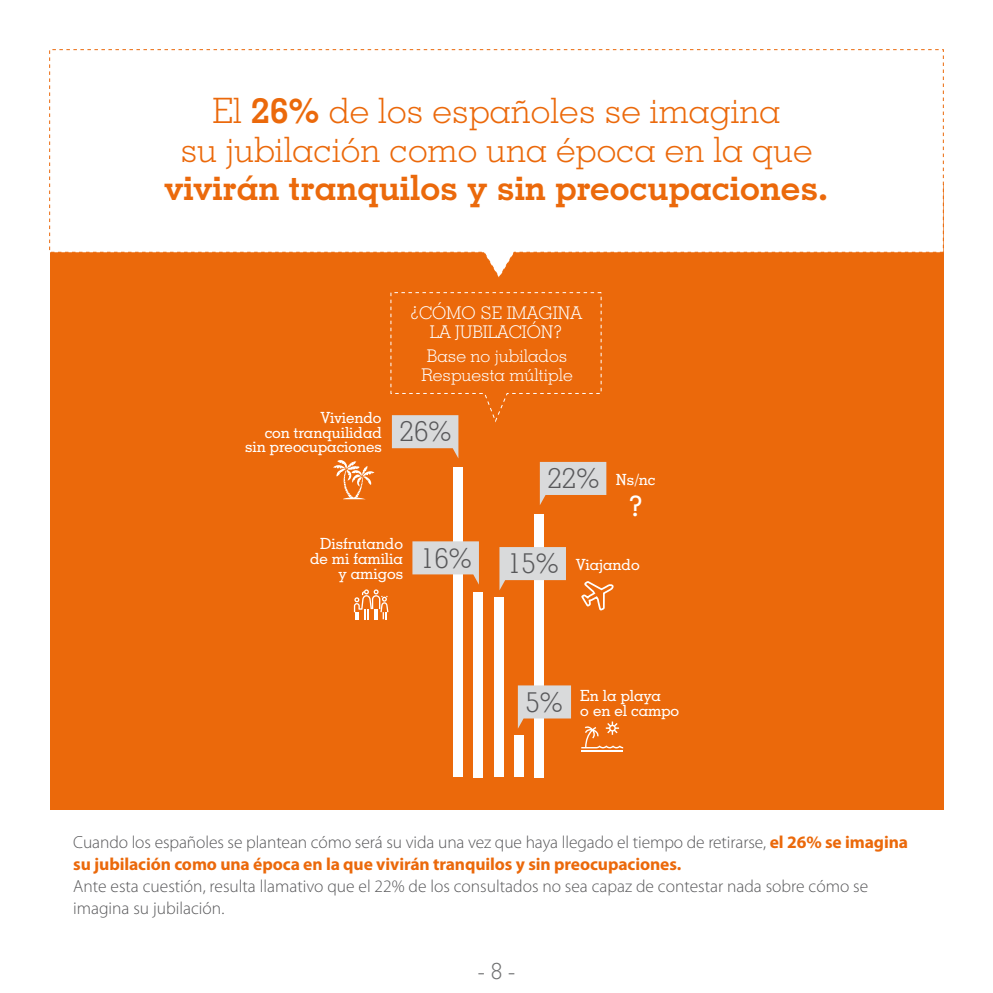
<style>
.page{position:relative;width:993px;height:993px;background:#fff}
.page>*{position:absolute;margin:0;border:0;box-sizing:border-box;transform-origin:0 0}
.t1{font:300 35px/38.5px "Geometric Slab 703 BT";color:#eb690b;text-align:center}
.t2{font:700 35px "Geometric Slab 703 BT";color:#eb690b}
.t3{font:300 28px "Geometric Slab 703 BT";color:#58585a}
.t4{font:500 28px "Geometric Slab 703 BT";color:#fff}
.t5{font:300 22.75px "Geometric Slab 703 BT";color:#707172}
.t6{font:300 17.5px/21.9px "Myriad Pro";color:#58585a}
.t7{font:300 17.5px/19.2px "Geometric Slab 703 BT";color:#fff;text-align:center}
.t8{font:500 15.4px/14.9px "Geometric Slab 703 BT";color:#fff;text-align:right}
.s1{font-weight:700}
.s2{font-weight:700;color:#eb690b}
</style>
<div class="page">
<div style="left:50px;top:184px;width:893px;height:625px;background:#eb690b"></div>
<svg style="left:49px;top:49px;width:894px;height:229px"></svg>
<div style="left:452px;top:467px;width:10px;height:310px;background:#fff"></div>
<div style="left:473px;top:592px;width:10px;height:185px;background:#fff"></div>
<div style="left:493px;top:597px;width:10px;height:180px;background:#fff"></div>
<div style="left:514px;top:735px;width:9px;height:42px;background:#fff"></div>
<div style="left:534px;top:514px;width:10px;height:263px;background:#fff"></div>
<svg style="left:412px;top:541px;width:67px;height:43px"></svg>
<svg style="left:499px;top:547px;width:66px;height:43px"></svg>
<svg style="left:517px;top:685px;width:54px;height:43px"></svg>
<svg style="left:354px;top:589px;width:34px;height:30px"></svg>
<svg style="left:581px;top:721px;width:42px;height:27px"></svg>
<hr style="left:581px;top:750px;width:42px;height:1px;background:#fff">
<svg style="left:333px;top:460px;width:41px;height:39px"></svg>
<svg style="left:581px;top:581px;width:33px;height:30px"></svg>
<svg style="left:390px;top:292px;width:216px;height:213px"></svg>
<h1 class="t1" style="left:180px;top:91px;width:633px">El <span class="s1">26%</span> de los españoles se imagina<br>su jubilación como una época en la que</h1>
<h1 class="t2" style="left:164px;top:166px;width:664px">vivirán tranquilos y sin preocupaciones.</h1>
<p class="t8" style="left:245px;top:409px;width:138px">Viviendo<br>con tranquilidad sin preocupaciones</p>
<p class="t7" style="left:410px;top:303px;width:173px">¿CÓMO SE IMAGINA<br>LA JUBILACIÓN?</p>
<p class="t7" style="left:421px;top:346px;width:153px">Base no jubilados<br>Respuesta múltiple</p>
<h2 class="t3" style="left:399px;top:414px;width:53px">26%</h2>
<h2 class="t3" style="left:547px;top:461px;width:53px">22%</h2>
<p class="t8" style="left:615px;top:471px;width:41px">Ns/nc</p>
<h2 class="t4" style="left:628px;top:489px;width:17px">?</h2>
<p class="t8" style="left:310px;top:536px;width:94px">Disfrutando de mi familia y amigos</p>
<h2 class="t3" style="left:420px;top:540px;width:53px">16%</h2>
<h2 class="t3" style="left:507px;top:546px;width:53px">15%</h2>
<p class="t8" style="left:575px;top:557px;width:65px">Viajando</p>
<p class="t8" style="left:525px;top:687px;width:155px;text-align:left;text-indent:55px">En la playa<br><sup>5%</sup> o en el campo</p>
<p class="t6" style="left:73px;top:831px;width:836px">Cuando los españoles se plantean cómo será su vida una vez que haya llegado el tiempo de retirarse, <span class="s2">el 26% se imagina su jubilación como una época en la que vivirán tranquilos y sin preocupaciones.</span></p>
<p class="t6" style="left:73px;top:874px;width:796px">Ante esta cuestión, resulta llamativo que el 22% de los consultados no sea capaz de contestar nada sobre cómo se imagina su jubilación.</p>
<h3 class="t5" style="left:477px;top:956px;width:39px">- 8 -</h3>
</div>
